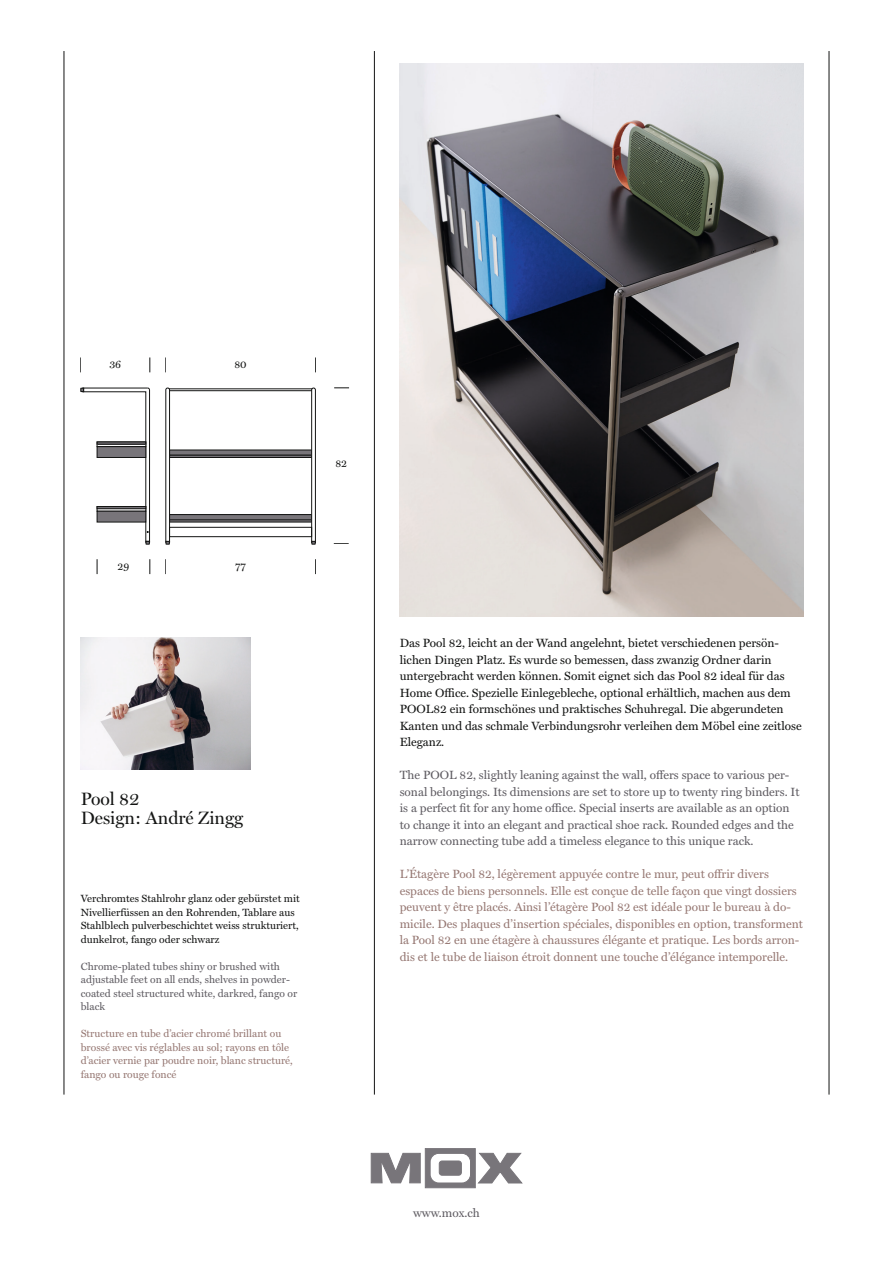
<style>
.page{position:relative;width:893px;height:1263px;background:#fff}
.page>*{position:absolute;margin:0;border:0;box-sizing:border-box;transform-origin:0 0}
.Untertitel_12_Pt{font:18px "Miller Display";color:#131413}
.Produktlauftext{font:12px/16.5px "Miller Text";color:#967873}
.Produktlauftext-2{font:12px/16.5px "Miller Text";color:#131413}
.Produktlauftext-3{font:12px/16.5px "Miller Text";color:#5f5c62}
.Produktbeschreibung{font:10.5px/13.5px "Miller Text";color:#131413}
.Produktbeschreibung-2{font:10.5px/13.5px "Miller Text";color:#967873}
.Produktbeschreibung-3{font:10.5px/13.5px "Miller Text";color:#5f5c62}
</style>
<div class="page">
<svg style="left:371px;top:1148px;width:151px;height:40px"></svg>
<hr style="left:374px;top:51px;width:1px;height:1043px;background:#131413">
<hr style="left:64px;top:51px;width:1px;height:1043px;background:#131413">
<hr style="left:829px;top:51px;width:1px;height:1043px;background:#131413">
<img style="left:400px;top:64px;width:404px;height:553px">
<svg style="left:315px;top:357px;width:1px;height:15px"></svg>
<svg style="left:150px;top:357px;width:1px;height:15px"></svg>
<svg style="left:150px;top:559px;width:1px;height:15px"></svg>
<svg style="left:97px;top:559px;width:1px;height:15px"></svg>
<svg style="left:315px;top:559px;width:1px;height:15px"></svg>
<svg style="left:334px;top:543px;width:15px;height:1px"></svg>
<svg style="left:334px;top:388px;width:15px;height:1px"></svg>
<div style="left:169px;top:389px;width:143px;height:2px;border:1px solid #131413"></div>
<div style="left:170px;top:450px;width:142px;height:5px;background:#78757a"></div>
<div style="left:169px;top:450px;width:143px;height:5px;border:1px solid #131413"></div>
<div style="left:169px;top:455px;width:143px;height:3px;border:1px solid #131413"></div>
<div style="left:170px;top:515px;width:142px;height:5px;background:#78757a"></div>
<div style="left:169px;top:514px;width:143px;height:6px;border:1px solid #131413"></div>
<div style="left:169px;top:520px;width:143px;height:2px;border:1px solid #131413"></div>
<svg style="left:165px;top:388px;width:5px;height:156px"></svg>
<svg style="left:311px;top:388px;width:5px;height:156px"></svg>
<div style="left:169px;top:527px;width:143px;height:10px;border:1px solid #131413"></div>
<svg style="left:80px;top:388px;width:70px;height:156px"></svg>
<img style="left:81px;top:638px;width:170px;height:132px">
<p class="Produktbeschreibung" style="left:109px;top:358px;width:13px">36</p>
<p class="Produktbeschreibung" style="left:234px;top:358px;width:14px">80</p>
<p class="Produktbeschreibung" style="left:118px;top:559px;width:13px">29</p>
<p class="Produktbeschreibung" style="left:235px;top:559px;width:12px">77</p>
<p class="Produktbeschreibung" style="left:335px;top:457px;width:13px">82</p>
<p class="Untertitel_12_Pt" style="left:81px;top:788px;width:60px">Pool 82</p>
<p class="Untertitel_12_Pt" style="left:81px;top:808px;width:164px">Design: André Zingg</p>
<p class="Produktbeschreibung" style="left:81px;top:892px;width:220px">Verchromtes Stahlrohr glanz oder gebürstet mit Nivellierfüssen an den Rohrenden, Tablare aus Stahlblech pulverbeschichtet weiss strukturiert, dunkelrot, fango oder schwarz</p>
<p class="Produktbeschreibung-3" style="left:81px;top:960px;width:218px">Chrome-plated tubes shiny or brushed with adjustable feet on all ends, shelves in powder&shy;coated steel structured white, darkred, fango or black</p>
<p class="Produktbeschreibung-2" style="left:81px;top:1027px;width:214px">Structure en tube d’acier chromé brillant ou brossé avec vis réglables au sol; rayons en tôle d’acier vernie par poudre noir, blanc structuré, fango ou rouge foncé</p>
<p class="Produktlauftext-2" style="left:400px;top:635px;width:404px">Das Pool 82, leicht an der Wand angelehnt, bietet verschiedenen persön&shy;lichen Dingen Platz. Es wurde so bemessen, dass zwanzig Ordner darin untergebracht werden können. Somit eignet sich das Pool 82 ideal für das Home Office. Spezielle Einlegebleche, optional erhältlich, machen aus dem POOL82 ein formschönes und praktisches Schuhregal. Die abgerundeten Kanten und das schmale Verbindungsrohr verleihen dem Möbel eine zeitlose Eleganz.</p>
<p class="Produktlauftext-3" style="left:400px;top:767px;width:401px">The POOL 82, slightly leaning against the wall, offers space to various per&shy;sonal belongings. Its dimensions are set to store up to twenty ring binders. It is a perfect fit for any home office. Special inserts are available as an option to change it into an elegant and practical shoe rack. Rounded edges and the narrow connecting tube add a timeless elegance to this unique rack.</p>
<p class="Produktlauftext" style="left:400px;top:866px;width:405px">L’Étagère Pool 82, légèrement appuyée contre le mur, peut offrir divers espaces de biens personnels. Elle est conçue de telle façon que vingt dossiers peuvent y être placés. Ainsi l’étagère Pool 82 est idéale pour le bureau à do&shy;micile. Des plaques d’insertion spéciales, disponibles en option, transforment la Pool 82 en une étagère à chaussures élégante et pratique. Les bords arron&shy;dis et le tube de liaison étroit donnent une touche d’élégance intemporelle.</p>
<p class="Produktlauftext-3" style="left:413px;top:1205px;width:68px">www.mox.ch</p>
</div>
